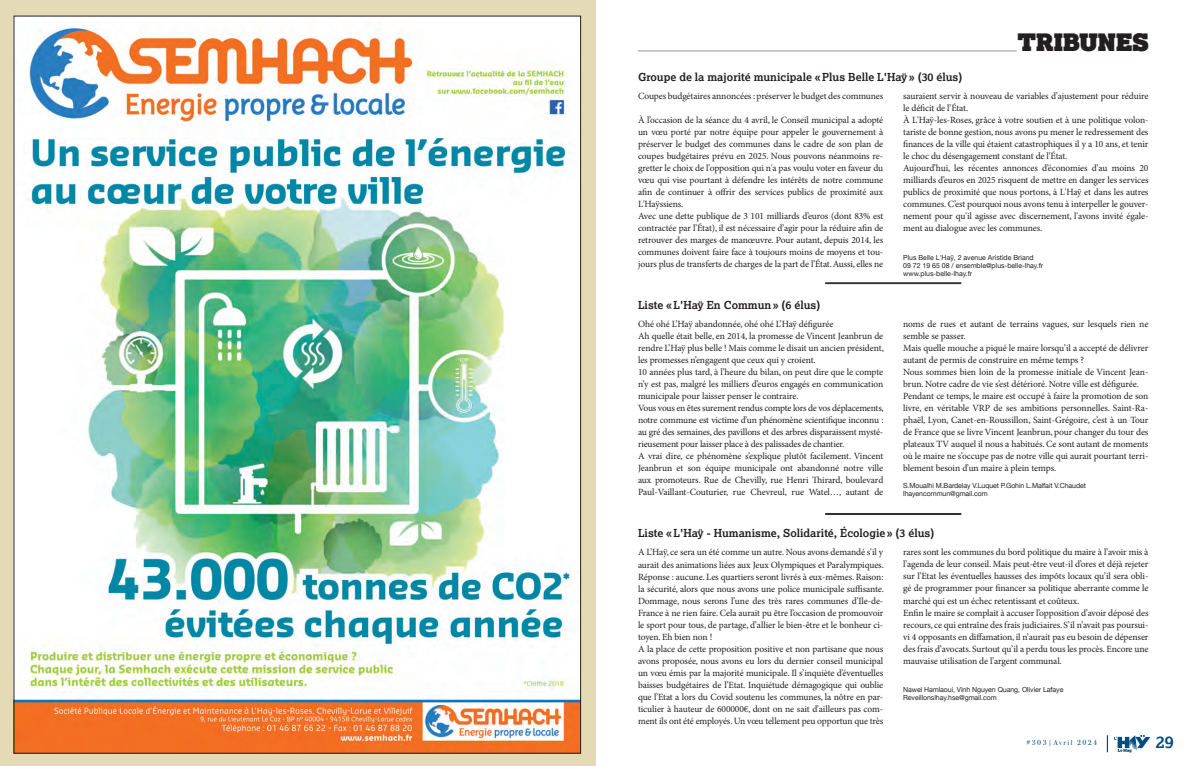
<style>
.page{position:relative;width:1191px;height:766px;background:#fff}
.page>*{position:absolute;margin:0;border:0;box-sizing:border-box;transform-origin:0 0}
.t1{font:23.9px "Lexia Advertising";color:#231f20}
.t2{font:700 16.7px "Lexia";color:#014d80}
.TRIBUNE_Titre{font:700 11px "Lexia";color:#231f20}
.TRIBUNE_Body{font:9.5px/12px "Minion Pro";letter-spacing:-.01em;color:#231f20;text-align:justify}
.t3{font:7.4px "Bodoni Svty Two ITCTT";letter-spacing:.2em;color:#014d80}
.Général_Info_Adresse_Nv2{font:7px/8px "Helvetica Neue";letter-spacing:-.005em;color:#231f20}
</style>
<div class="page">
<hr style="left:638px;top:51px;width:378px;height:1px;background:#939598">
<svg style="left:1107px;top:735px;width:1px;height:17px"></svg>
<svg style="left:1114px;top:735px;width:36px;height:17px"></svg>
<hr style="left:825px;top:513px;width:136px;height:1px;background:#231f20">
<hr style="left:825px;top:514px;width:136px;height:1px;background:#231f20">
<hr style="left:825px;top:282px;width:136px;height:1px;background:#231f20">
<hr style="left:825px;top:283px;width:136px;height:1px;background:#231f20">
<svg style="left:0;top:0;width:595px;height:765px;background:#ddd0af"></svg>
<img style="left:16px;top:18px;width:563px;height:733px">
<h1 class="t1" style="left:1017px;top:26px;width:132px">TRIBUNES</h1>
<p class="TRIBUNE_Titre" style="left:638px;top:70px;width:326px">Groupe de la majorité municipale «Plus Belle L'Haÿ» (30 élus)</p>
<p class="TRIBUNE_Body" style="left:638px;top:90px;width:247px">Coupes budgétaires annoncées : préserver le budget des communes</p>
<p class="TRIBUNE_Body" style="left:638px;top:114px;width:247px">À l’occasion de la séance du 4 avril, le Conseil municipal a adopté un vœu porté par notre équipe pour appeler le gouvernement à préserver le budget des communes dans le cadre de son plan de coupes budgétaires prévu en 2025. Nous pouvons néanmoins re&shy;gretter le choix de l'opposition qui n'a pas voulu voter en faveur du vœu qui vise pourtant à défendre les intérêts de notre commune afin de continuer à offrir des services publics de proximité aux L'Haÿssiens.</p>
<p class="TRIBUNE_Body" style="left:638px;top:210px;width:247px">Avec une dette publique de 3 101 milliards d’euros (dont 83% est contractée par l’État), il est nécessaire d’agir pour la réduire afin de retrouver des marges de manœuvre. Pour autant, depuis 2014, les communes doivent faire face à toujours moins de moyens et tou&shy;jours plus de transferts de charges de la part de l’État. Aussi, elles ne</p>
<p class="TRIBUNE_Body" style="left:903px;top:90px;width:247px">sauraient servir à nouveau de variables d’ajustement pour réduire le déficit de l’État.</p>
<p class="TRIBUNE_Body" style="left:903px;top:114px;width:247px">À L'Haÿ-les-Roses, grâce à votre soutien et à une politique volon&shy;tariste de bonne gestion, nous avons pu mener le redressement des finances de la ville qui étaient catastrophiques il y a 10 ans, et tenir le choc du désengagement constant de l’État.</p>
<p class="TRIBUNE_Body" style="left:903px;top:162px;width:247px">Aujourd’hui, les récentes annonces d’économies d’au moins 20 milliards d’euros en 2025 risquent de mettre en danger les services publics de proximité que nous portons, à L'Haÿ et dans les autres communes. C’est pourquoi nous avons tenu à interpeller le gouver&shy;nement pour qu'il agisse avec discernement, l'avons invité égale&shy;ment au dialogue avec les communes.</p>
<p class="Général_Info_Adresse_Nv2" style="left:903px;top:253px;width:142px">Plus Belle L'Haÿ, 2 avenue Aristide Briand<br>09 72 19 65 08 / ensemble@plus-belle-lhay.fr www.plus-belle-lhay.fr</p>
<p class="TRIBUNE_Titre" style="left:638px;top:298px;width:184px">Liste «L'Haÿ En Commun» (6 élus)</p>
<p class="TRIBUNE_Body" style="left:638px;top:318px;width:197px">Ohé ohé L’Haÿ abandonnée, ohé ohé L’Haÿ défigurée</p>
<p class="TRIBUNE_Body" style="left:638px;top:330px;width:247px">Ah quelle était belle, en 2014, la promesse de Vincent Jeanbrun de rendre L’Haÿ plus belle ! Mais comme le disait un ancien président, les promesses n’engagent que ceux qui y croient.</p>
<p class="TRIBUNE_Body" style="left:638px;top:366px;width:247px">10 années plus tard, à l’heure du bilan, on peut dire que le compte n’y est pas, malgré les milliers d’euros engagés en communication municipale pour laisser penser le contraire.</p>
<p class="TRIBUNE_Body" style="left:638px;top:402px;width:247px">Vous vous en êtes surement rendus compte lors de vos déplacements, notre commune est victime d’un phénomène scientifique inconnu : au gré des semaines, des pavillons et des arbres disparaissent mysté&shy;rieusement pour laisser place à des palissades de chantier.</p>
<p class="TRIBUNE_Body" style="left:638px;top:450px;width:247px">A vrai dire, ce phénomène s’explique plutôt facilement. Vincent Jeanbrun et son équipe municipale ont abandonné notre ville aux promoteurs. Rue de Chevilly, rue Henri Thirard, boulevard Paul-Vaillant-Couturier, rue Chevreul, rue Watel…, autant de</p>
<p class="TRIBUNE_Body" style="left:903px;top:318px;width:247px">noms de rues et autant de terrains vagues, sur lesquels rien ne semble se passer.</p>
<p class="TRIBUNE_Body" style="left:903px;top:342px;width:247px">Mais quelle mouche a piqué le maire lorsqu’il a accepté de délivrer autant de permis de construire en même temps ?</p>
<p class="TRIBUNE_Body" style="left:903px;top:366px;width:247px">Nous sommes bien loin de la promesse initiale de Vincent Jean&shy;brun. Notre cadre de vie s’est détérioré. Notre ville est défigurée.</p>
<p class="TRIBUNE_Body" style="left:903px;top:390px;width:247px">Pendant ce temps, le maire est occupé à faire la promotion de son livre, en véritable VRP de ses ambitions personnelles. Saint-Ra&shy;phaël, Lyon, Canet-en-Roussillon, Saint-Grégoire, c’est à un Tour de France que se livre Vincent Jeanbrun, pour changer du tour des plateaux TV auquel il nous a habitués. Ce sont autant de moments où le maire ne s’occupe pas de notre ville qui aurait pourtant terri&shy;blement besoin d’un maire à plein temps.</p>
<p class="Général_Info_Adresse_Nv2" style="left:903px;top:481px;width:184px">S.Moualhi M.Bardelay V.Luquet P.Gohin L.Malfait V.Chaudet lhayencommun@gmail.com</p>
<p class="TRIBUNE_Titre" style="left:638px;top:526px;width:298px">Liste «L'Haÿ - Humanisme, Solidarité, Écologie» (3 élus)</p>
<p class="TRIBUNE_Body" style="left:638px;top:546px;width:247px">A L’Haÿ, ce sera un été comme un autre. Nous avons demandé s’il y aurait des animations liées aux Jeux Olympiques et Paralympiques.<br>Réponse : aucune. Les quartiers seront livrés à eux-mêmes. Raison: la sécurité, alors que nous avons une police municipale suffisante.<br>Dommage, nous serons l’une des très rares communes d’Ile-de-France à ne rien faire. Cela aurait pu être l’occasion de promouvoir le sport pour tous, de partage, d’allier le bien-être et le bonheur ci&shy;toyen. Eh bien non !</p>
<p class="TRIBUNE_Body" style="left:638px;top:642px;width:247px">A la place de cette proposition positive et non partisane que nous avons proposée, nous avons eu lors du dernier conseil municipal un vœu émis par la majorité municipale. Il s’inquiète d’éventuelles baisses budgétaires de l’Etat. Inquiétude démagogique qui oublie que l’Etat a lors du Covid soutenu les communes, la nôtre en par&shy;ticulier à hauteur de 600000€, dont on ne sait d’ailleurs pas com&shy;ment ils ont été employés. Un vœu tellement peu opportun que très</p>
<p class="TRIBUNE_Body" style="left:903px;top:546px;width:247px">rares sont les communes du bord politique du maire à l’avoir mis à l’agenda de leur conseil. Mais peut-être veut-il d’ores et déjà rejeter sur l’Etat les éventuelles hausses des impôts locaux qu’il sera obli&shy;gé de programmer pour financer sa politique aberrante comme le marché qui est un échec retentissant et coûteux.</p>
<p class="TRIBUNE_Body" style="left:903px;top:606px;width:247px">Enfin le maire se complait à accuser l’opposition d’avoir déposé des recours, ce qui entraîne des frais judiciaires. S’il n’avait pas poursui&shy;vi 4 opposants en diffamation, il n’aurait pas eu besoin de dépenser des frais d’avocats. Surtout qu’il a perdu tous les procès. Encore une mauvaise utilisation de l’argent communal.</p>
<p class="Général_Info_Adresse_Nv2" style="left:903px;top:685px;width:162px">Nawel Hamlaoui, Vinh Nguyen Quang, Olivier Lafaye<br>Reveillonslhay.hse@gmail.com</p>
<p class="t3" style="left:1026px;top:736px;width:72px">#303|Avril 2024</p>
<h2 class="t2" style="left:1156px;top:731px;width:19px">29</h2>
</div>
